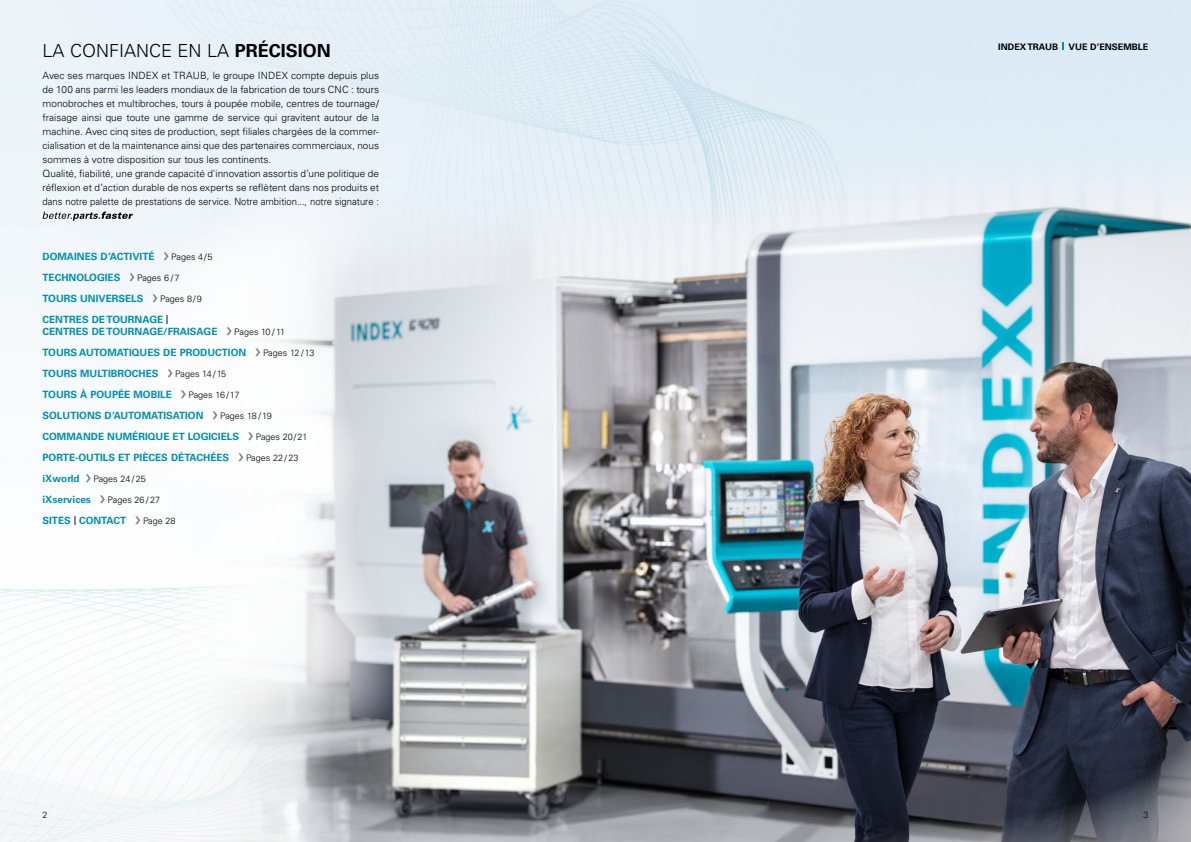
<style>
.page{position:relative;width:1191px;height:842px;background:#fff}
.page>*{position:absolute;margin:0;border:0;box-sizing:border-box;transform-origin:0 0}
.t1{font:300 18px "Univers";color:#000}
.t2{font:300 10px/14px "Univers";color:#000}
.t3{font:700 10px/12px "Univers";color:#008fa8}
.t4{font:300 9px "Univers";color:#000}
.t5{font:700 9px "Univers";color:#000}
.s1{font-weight:700}
</style>
<div class="page">
<img style="left:0;top:0;width:1191px;height:842px">
<img style="left:187px;top:127px;width:1004px;height:715px">
<svg style="left:151px;top:397px;width:300px;height:377px"></svg>
<svg style="left:89px;top:158px;width:333px;height:439px;fill:#f6f9fb"></svg>
<svg style="left:766px;top:599px;width:425px;height:243px;background:#575c67"></svg>
<svg style="left:1062px;top:43px;width:2px;height:7px"></svg>
<svg style="left:164px;top:252px;width:4px;height:8px"></svg>
<svg style="left:129px;top:273px;width:5px;height:8px"></svg>
<svg style="left:152px;top:294px;width:5px;height:8px"></svg>
<svg style="left:226px;top:327px;width:5px;height:8px"></svg>
<svg style="left:255px;top:348px;width:5px;height:8px"></svg>
<svg style="left:167px;top:369px;width:5px;height:8px"></svg>
<svg style="left:181px;top:390px;width:5px;height:8px"></svg>
<svg style="left:212px;top:411px;width:5px;height:8px"></svg>
<svg style="left:248px;top:432px;width:5px;height:8px"></svg>
<svg style="left:238px;top:453px;width:5px;height:8px"></svg>
<svg style="left:86px;top:474px;width:5px;height:8px"></svg>
<svg style="left:100px;top:495px;width:5px;height:8px"></svg>
<svg style="left:74px;top:516px;width:2px;height:9px"></svg>
<svg style="left:135px;top:516px;width:5px;height:8px"></svg>
<svg style="left:43px;top:212px;width:90px;height:9px"></svg>
<h1 class="t1" style="left:43px;top:40px;width:290px">LA CONFIANCE EN LA <span class="s1">PRÉCISION</span></h1>
<p class="t2" style="left:43px;top:68px;width:338px">Avec ses marques INDEX et TRAUB, le groupe INDEX compte depuis plus de 100 ans parmi les leaders mondiaux de la fabrication de tours CNC : tours monobroches et multibroches, tours à poupée mobile, centres de tournage/ fraisage ainsi que toute une gamme de service qui gravitent autour de la machine. Avec cinq sites de production, sept filiales chargées de la commer&shy;cialisation et de la maintenance ainsi que des partenaires commerciaux, nous sommes à votre disposition sur tous les continents.<br>Qualité, fiabilité, une grande capacité d'innovation assortis d’une politique de réflexion et d’action durable de nos experts se reflètent dans nos produits et dans notre palette de prestations de service. Notre ambition..., notre signature :</p>
<p class="t3" style="left:43px;top:251px;width:114px">DOMAINES D’ACTIVITÉ</p>
<p class="t4" style="left:171px;top:251px;width:43px">Pages 4/5</p>
<p class="t3" style="left:43px;top:272px;width:79px">TECHNOLOGIES</p>
<p class="t4" style="left:137px;top:272px;width:44px">Pages 6 /7</p>
<p class="t3" style="left:43px;top:293px;width:102px">TOURS UNIVERSELS</p>
<p class="t4" style="left:160px;top:293px;width:43px">Pages 8/ 9</p>
<p class="t3" style="left:43px;top:314px;width:176px">CENTRES DE TOURNAGE<br>CENTRES DE TOURNAGE/FRAISAGE</p>
<p class="t4" style="left:234px;top:326px;width:52px">Pages 10 / 11</p>
<p class="t3" style="left:43px;top:347px;width:205px">TOURS AUTOMATIQUES DE PRODUCTION</p>
<p class="t4" style="left:263px;top:347px;width:53px">Pages 12 / 13</p>
<p class="t3" style="left:43px;top:368px;width:117px">TOURS MULTIBROCHES</p>
<p class="t4" style="left:175px;top:368px;width:52px">Pages 14 /15</p>
<p class="t3" style="left:43px;top:389px;width:131px">TOURS À POUPÉE MOBILE</p>
<p class="t4" style="left:188px;top:389px;width:52px">Pages 16 /17</p>
<p class="t3" style="left:43px;top:410px;width:162px">SOLUTIONS D’AUTOMATISATION</p>
<p class="t4" style="left:220px;top:410px;width:53px">Pages 18 / 19</p>
<p class="t3" style="left:43px;top:431px;width:198px">COMMANDE NUMÉRIQUE ET LOGICIELS</p>
<p class="t4" style="left:256px;top:431px;width:53px">Pages 20/21</p>
<p class="t3" style="left:43px;top:452px;width:188px">PORTE-OUTILS ET PIÈCES DÉTACHÉES</p>
<p class="t4" style="left:246px;top:452px;width:54px">Pages 22 / 23</p>
<p class="t3" style="left:43px;top:473px;width:39px">iXworld</p>
<p class="t4" style="left:93px;top:473px;width:54px">Pages 24 / 25</p>
<p class="t3" style="left:43px;top:494px;width:50px">iXservices</p>
<p class="t4" style="left:108px;top:494px;width:54px">Pages 26 / 27</p>
<p class="t3" style="left:43px;top:515px;width:85px">SITES CONTACT</p>
<p class="t4" style="left:143px;top:515px;width:34px">Page 28</p>
<p class="t5" style="left:998px;top:41px;width:152px">INDEX TRAUB VUE D’ENSEMBLE</p>
<p class="t4" style="left:43px;top:809px;width:7px">2</p>
<p class="t4" style="left:1143px;top:809px;width:7px">3</p>
</div>
